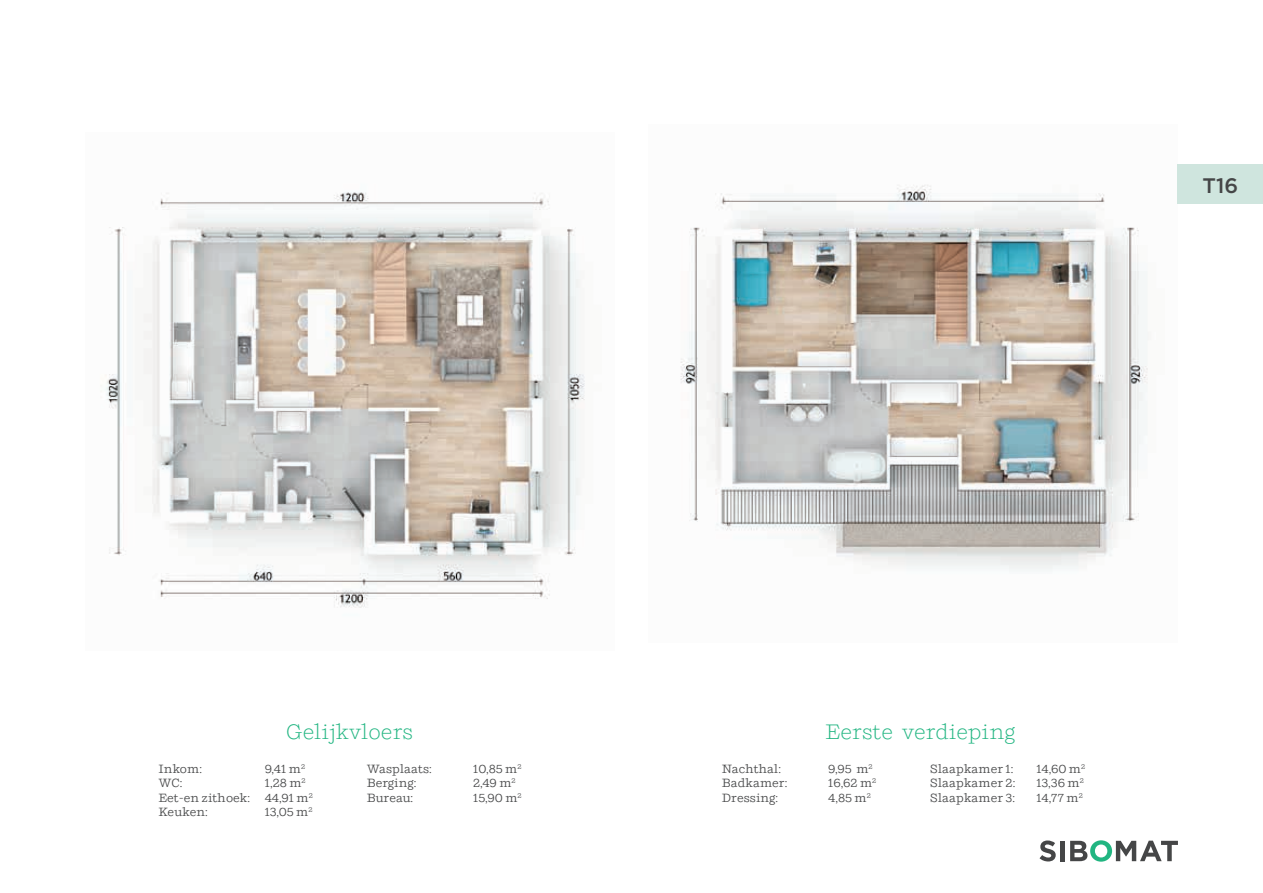
<style>
.page{position:relative;width:1263px;height:893px;background:#fff}
.page>*{position:absolute;margin:0;border:0;box-sizing:border-box;transform-origin:0 0}
.t1{font:300 21px "Shift";color:#21b581}
.t2{font:500 21px "Gotham";color:#454647}
.t3{font:12px/14.4px "Shift";color:#454647}
.t4{font:12px "Shift";letter-spacing:-.02em;color:#454647}
</style>
<div class="page">
<img style="left:101px;top:192px;width:484px;height:416px">
<img style="left:680px;top:164px;width:498px;height:407px">
<div style="left:1178px;top:164px;width:85px;height:40px;background:#cfe5de"></div>
<svg style="left:1039px;top:840px;width:17px;height:21px"></svg>
<div style="left:1060px;top:841px;width:5px;height:20px;background:#454647"></div>
<svg style="left:1070px;top:840px;width:108px;height:22px"></svg>
<h1 class="t2" style="left:1202px;top:171px;width:37px">T16</h1>
<h1 class="t1" style="left:286px;top:719px;width:128px">Gelijkvloers</h1>
<h1 class="t1" style="left:825px;top:719px;width:192px">Eerste verdieping</h1>
<p class="t4" style="left:722px;top:761px;width:61px">Nachthal:</p>
<p class="t3" style="left:828px;top:761px;width:46px">9,95 m<sup>2</sup></p>
<p class="t3" style="left:722px;top:776px;width:67px">Badkamer:</p>
<p class="t3" style="left:828px;top:776px;width:50px">16,62 m<sup>2</sup></p>
<p class="t3" style="left:722px;top:790px;width:58px">Dressing:</p>
<p class="t3" style="left:828px;top:790px;width:44px">4,85 m<sup>2</sup></p>
<p class="t3" style="left:158px;top:761px;width:45px">Inkom:</p>
<p class="t3" style="left:265px;top:761px;width:42px">9,41 m<sup>2</sup></p>
<p class="t3" style="left:158px;top:776px;width:26px">WC:</p>
<p class="t3" style="left:367px;top:761px;width:67px">Wasplaats:</p>
<p class="t3" style="left:473px;top:761px;width:50px">10,85 m<sup>2</sup></p>
<p class="t3" style="left:367px;top:776px;width:51px">Berging:</p>
<p class="t3" style="left:473px;top:776px;width:44px">2,49 m<sup>2</sup></p>
<p class="t3" style="left:367px;top:790px;width:48px">Bureau:</p>
<p class="t3" style="left:473px;top:790px;width:50px">15,90 m<sup>2</sup></p>
<p class="t3" style="left:930px;top:761px;width:85px">Slaapkamer 1:</p>
<p class="t3" style="left:1036px;top:761px;width:50px">14,60 m<sup>2</sup></p>
<p class="t3" style="left:930px;top:776px;width:87px">Slaapkamer 2:</p>
<p class="t3" style="left:1036px;top:776px;width:49px">13,36 m<sup>2</sup></p>
<p class="t3" style="left:930px;top:790px;width:86px">Slaapkamer 3:</p>
<p class="t3" style="left:1036px;top:790px;width:48px">14,77 m<sup>2</sup></p>
<p class="t3" style="left:158px;top:776px;width:156px;text-indent:106px">1,28 m<sup>2<br></sup>Eet-en zithoek: 44,91 m<sup>2<br></sup>Keuken:</p>
<p class="t3" style="left:265px;top:805px;width:49px">13,05 m<sup>2</sup></p>
</div>
